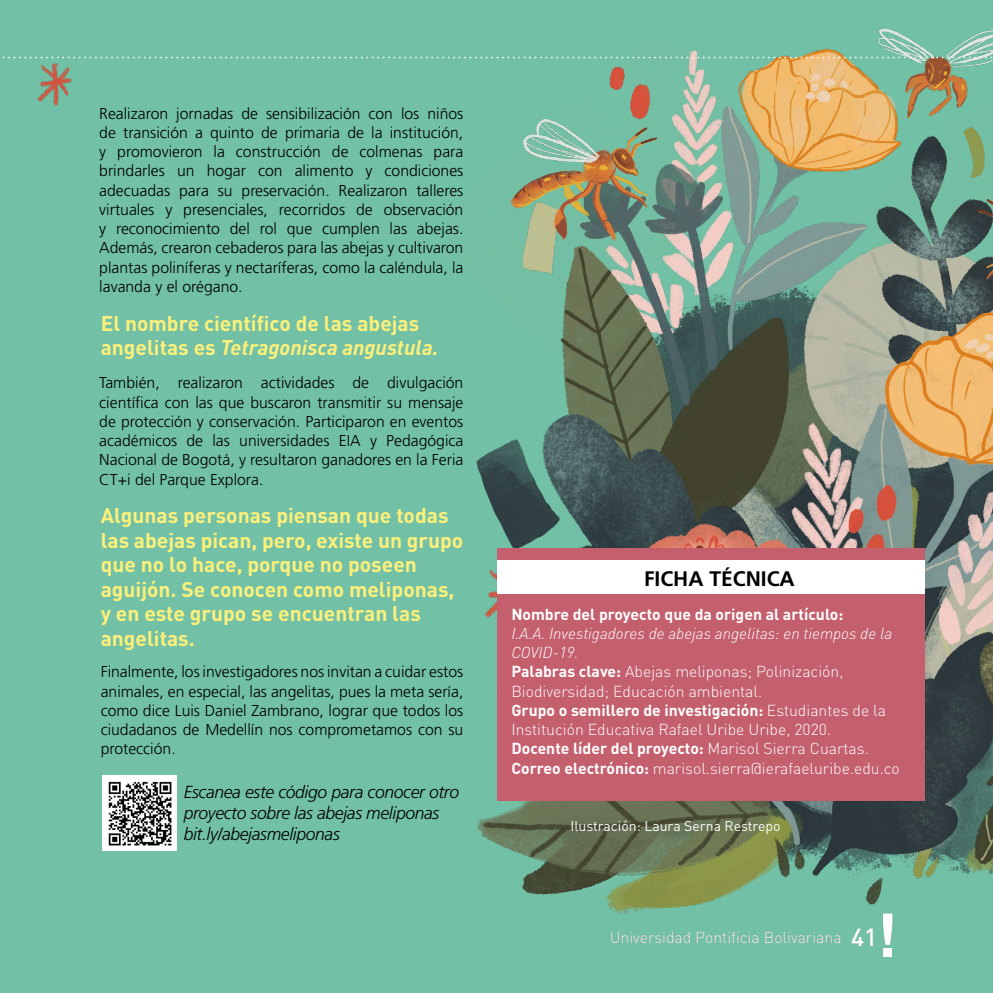
<style>
.page{position:relative;width:993px;height:993px;background:#fff}
.page>*{position:absolute;margin:0;border:0;box-sizing:border-box;transform-origin:0 0}
.t1{font:700 21px/24.5px "DIN Pro";color:#fdf07a}
.t2{font:700 21px "Frutiger LT Std";color:#000}
.t3{font:italic 300 17.5px/21px "Frutiger LT Std";letter-spacing:-.02em;color:#000}
.t4{font:300 15.75px/19.2px "Frutiger LT Std";color:#000;text-align:justify}
.t5{font:300 15.75px/19.2px "DIN Pro";color:#fff}
.t6{font:700 15.75px "DIN Pro";color:#fff}
.t7{font:14px "DIN Pro";color:#fff}
.s1{font-style:italic}
.s2{font-weight:700}
.s3{font-weight:500;font-size:24.5px;color:#9d9d9c}
</style>
<div class="page">
<div style="left:0;top:0;width:992px;height:992px;background:#72c1a7"></div>
<img style="left:453px;top:28px;width:539px;height:929px">
<div style="left:497px;top:547px;width:427px;height:253px;background:#c4606e"></div>
<div style="left:497px;top:560px;width:427px;height:33px;background:#fff"></div>
<img style="left:37px;top:63px;width:35px;height:42px">
<img style="left:102px;top:775px;width:74px;height:75px">
<svg style="left:2px;top:57px;width:991px;height:1px"></svg>
<div style="left:882px;top:948px;width:9px;height:8px;background:#fff"></div>
<svg style="left:882px;top:913px;width:10px;height:31px"></svg>
<p class="t4" style="left:99px;top:104px;width:365px">Realizaron jornadas de sensibilización con los niños de transición a quinto de primaria de la institución, y promovieron la construcción de colmenas para brindarles un hogar con alimento y condiciones adecuadas para su preservación. Realizaron talleres virtuales y presenciales, recorridos de observación y reconocimiento del rol que cumplen las abejas.<br>Además, crearon cebaderos para las abejas y cultivaron plantas poliníferas y nectaríferas, como la caléndula, la lavanda y el orégano.</p>
<h1 class="t1" style="left:101px;top:308px;width:339px">El nombre científico de las abejas angelitas es <span class="s1">Tetragonisca angustula.</span></h1>
<p class="t4" style="left:99px;top:373px;width:365px">También, realizaron actividades de divulgación científica con las que buscaron transmitir su mensaje de protección y conservación. Participaron en eventos académicos de las universidades EIA y Pedagógica Nacional de Bogotá, y resultaron ganadores en la Feria CT+i del Parque Explora.</p>
<h1 class="t1" style="left:101px;top:500px;width:364px">Algunas personas piensan que todas las abejas pican, pero, existe un grupo que no lo hace, porque no poseen aguijón. Se conocen como meliponas, y en este grupo se encuentran las angelitas.</h1>
<p class="t4" style="left:101px;top:662px;width:364px">Finalmente, los investigadores nos invitan a cuidar estos animales, en especial, las angelitas, pues la meta sería, como dice Luis Daniel Zambrano, lograr que todos los ciudadanos de Medellín nos comprometamos con su protección.</p>
<p class="t3" style="left:184px;top:781px;width:277px">Escanea este código para conocer otro proyecto sobre las abejas meliponas bit.ly/abejasmeliponas</p>
<h1 class="t2" style="left:644px;top:566px;width:152px">FICHA TÉCNICA</h1>
<p class="t6" style="left:511px;top:600px;width:333px">Nombre del proyecto que da origen al artículo:</p>
<p class="t5" style="left:511px;top:622px;width:390px"><span class="s1">I.A.A. Investigadores de abejas angelitas: en tiempos de la COVID-19.<br></span><span class="s2">Palabras clave:</span> Abejas meliponas; Polinización, Biodiversidad; Educación ambiental.<br><span class="s2">Grupo o semillero de investigación:</span> Estudiantes de la Institución Educativa Rafael Uribe Uribe, 2020.<br><span class="s2">Docente líder del proyecto:</span> Marisol Sierra Cuartas.<br><span class="s2">Correo electrónico:</span> marisol.sierra@ierafaeluribe.edu.co</p>
<p class="t7" style="left:570px;top:816px;width:211px">Ilustración: Laura Serna Restrepo</p>
<p class="t5" style="left:609px;top:925px;width:269px">Universidad Pontificia Bolivariana <span class="s3">41</span></p>
</div>
